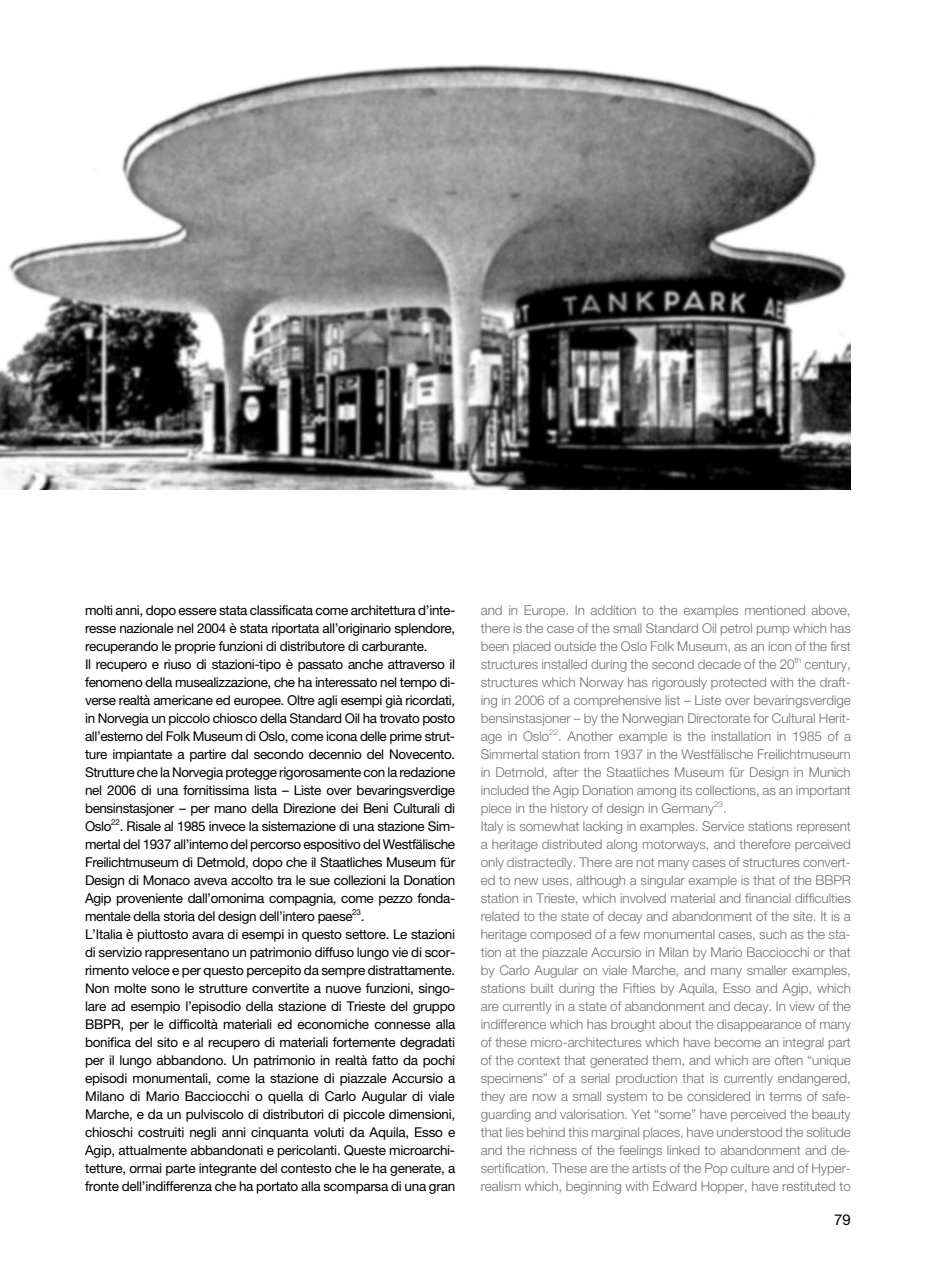
<style>
.page{position:relative;width:936px;height:1263px;background:#fff}
.page>*{position:absolute;margin:0;border:0;box-sizing:border-box;transform-origin:0 0}
.t1{font:15px "Helvetica Neue";color:#000}
.t2{font:13.5px/18px "Helvetica Neue";letter-spacing:-.025em;color:#000}
.t3{font:300 13.5px/18px "Helvetica Neue";letter-spacing:-.005em;color:#707173}
</style>
<div class="page">
<img style="left:0;top:64px;width:850px;height:425px">
<p class="t2" style="left:85px;top:601px;width:372px">molti anni, dopo essere stata classificata come architettura d’inte&shy;resse nazionale nel 2004 è stata riportata all’originario splendore, recuperando le proprie funzioni di distributore di carburante.<br>Il recupero e riuso di stazioni-tipo è passato anche attraverso il fenomeno della musealizzazione, che ha interessato nel tempo di&shy;verse realtà americane ed europee. Oltre agli esempi già ricordati, in Norvegia un piccolo chiosco della Standard Oil ha trovato posto all’esterno del Folk Museum di Oslo, come icona delle prime strut&shy;ture impiantate a partire dal secondo decennio del Novecento.<br>Strutture che la Norvegia protegge rigorosamente con la redazione nel 2006 di una fornitissima lista – Liste over bevaringsverdige bensinstasjoner – per mano della Direzione dei Beni Culturali di Oslo<sup>22</sup>. Risale al 1985 invece la sistemazione di una stazione Sim&shy;mertal del 1937 all’interno del percorso espositivo del Westfälische Freilichtmuseum di Detmold, dopo che il Staatliches Museum für Design di Monaco aveva accolto tra le sue collezioni la Donation Agip proveniente dall’omonima compagnia, come pezzo fonda&shy;mentale della storia del design dell’intero paese<sup>23</sup>.<br>L’Italia è piuttosto avara di esempi in questo settore. Le stazioni di servizio rappresentano un patrimonio diffuso lungo vie di scor&shy;rimento veloce e per questo percepito da sempre distrattamente.<br>Non molte sono le strutture convertite a nuove funzioni, singo&shy;lare ad esempio l’episodio della stazione di Trieste del gruppo BBPR, per le difficoltà materiali ed economiche connesse alla bonifica del sito e al recupero di materiali fortemente degradati per il lungo abbandono. Un patrimonio in realtà fatto da pochi episodi monumentali, come la stazione di piazzale Accursio a Milano di Mario Bacciocchi o quella di Carlo Augular di viale Marche, e da un pulviscolo di distributori di piccole dimensioni, chioschi costruiti negli anni cinquanta voluti da Aquila, Esso e Agip, attualmente abbandonati e pericolanti. Queste microarchi&shy;tetture, ormai parte integrante del contesto che le ha generate, a fronte dell’indifferenza che ha portato alla scomparsa di una gran</p>
<p class="t3" style="left:480px;top:600px;width:372px">and in Europe. In addition to the examples mentioned above, there is the case of the small Standard Oil petrol pump which has been placed outside the Oslo Folk Museum, as an icon of the first structures installed during the second decade of the 20<sup>th</sup> century, structures which Norway has rigorously protected with the draft&shy;ing in 2006 of a comprehensive list – Liste over bevaringsverdige bensinstasjoner – by the Norwegian Directorate for Cultural Herit&shy;age in Oslo<sup>22</sup>. Another example is the installation in 1985 of a Simmertal station from 1937 in the Westfälische Freilichtmuseum in Detmold, after the Staatliches Museum für Design in Munich included the Agip Donation among its collections, as an important piece in the history of design in Germany<sup>23</sup>.<br>Italy is somewhat lacking in examples. Service stations represent a heritage distributed along motorways, and therefore perceived only distractedly. There are not many cases of structures convert&shy;ed to new uses, although a singular example is that of the BBPR station in Trieste, which involved material and financial difficulties related to the state of decay and abandonment of the site. It is a heritage composed of a few monumental cases, such as the sta&shy;tion at the piazzale Accursio in Milan by Mario Bacciocchi or that by Carlo Augular on viale Marche, and many smaller examples, stations built during the Fifties by Aquila, Esso and Agip, which are currently in a state of abandonment and decay. In view of the indifference which has brought about the disappearance of many of these micro-architectures which have become an integral part of the context that generated them, and which are often “unique specimens” of a serial production that is currently endangered, they are now a small system to be considered in terms of safe&shy;guarding and valorisation. Yet “some” have perceived the beauty that lies behind this marginal places, have understood the solitude and the richness of the feelings linked to abandonment and de&shy;sertification. These are the artists of the Pop culture and of Hyper&shy;realism which, beginning with Edward Hopper, have restituted to</p>
<p class="t1" style="left:834px;top:1210px;width:18px">79</p>
</div>
